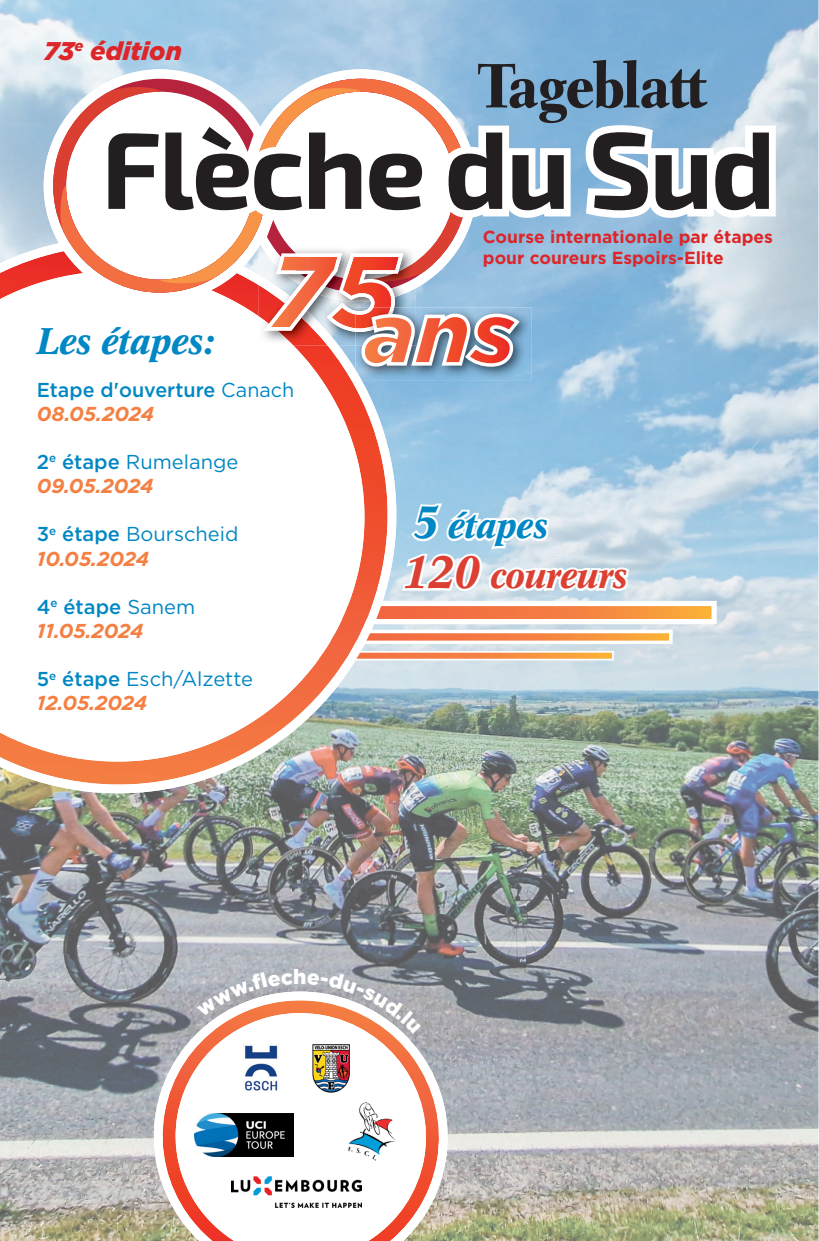
<style>
.page{position:relative;width:819px;height:1241px;background:#fff}
.page>*{position:absolute;margin:0;border:0;box-sizing:border-box;transform-origin:0 0}
.t1{font:italic 500 36.57px "Concorde BE";color:#0187c3}
.t2{font:italic 500 35.7px "Concorde BE";color:#dc4032}
.t3{font:italic 500 35.7px "Concorde BE";color:#0187c3}
.t4{font:italic 900 25.55px "Gotham";color:#dc2629}
.t5{font:900 20.65px "Gotham";color:#fff}
.t6{font:20.12px/24.2px "Gotham";color:#0187c3}
.t7{font:italic 700 20.12px/24.2px "Gotham";color:#f48043}
.t8{font:500 20.12px/24.2px "Gotham";color:#0187c3}
.t9{font:700 17.5px/21px "Gotham";color:#dc2629}
.s1{font-weight:400}
.s2{font-weight:700;font-style:italic;color:#f48043}
.s3{font-weight:500;font-style:normal;color:#0187c3}
.s4{font-weight:400;font-style:normal;color:#0187c3}
.s5{font-weight:500}
.s6{font-size:45.68px}
</style>
<div class="page">
<img style="left:0;top:0;width:818px;height:123px">
<img style="left:0;top:122px;width:53px;height:100px">
<img style="left:526px;top:309px;width:292px;height:931px">
<img style="left:351px;top:380px;width:177px;height:676px">
<img style="left:292px;top:807px;width:59px;height:179px">
<img style="left:233px;top:807px;width:59px;height:165px">
<img style="left:0;top:807px;width:233px;height:309px">
<img style="left:452px;top:1055px;width:74px;height:185px">
<img style="left:0;top:1116px;width:149px;height:124px">
<svg style="left:149px;top:986px;width:303px;height:254px"></svg>
<svg style="left:166px;top:1002px;width:270px;height:238px"></svg>
<svg style="left:411px;top:606px;width:300px;height:12px;background:#f58541"></svg>
<div style="left:25px;top:600px;width:692px;height:24px;border:5px solid #fff"></div>
<svg style="left:411px;top:651px;width:203px;height:9px"></svg>
<svg style="left:411px;top:629px;width:262px;height:15px"></svg>
<img style="left:346px;top:1092px;width:52px;height:72px">
<img style="left:229px;top:1036px;width:63px;height:63px">
<img style="left:195px;top:1113px;width:98px;height:43px">
<img style="left:304px;top:1036px;width:54px;height:63px">
<svg style="left:346px;top:1092px;width:12px;height:7px"></svg>
<img style="left:0;top:222px;width:411px;height:585px">
<svg style="left:0;top:251px;width:384px;height:530px"></svg>
<svg style="left:57px;top:79px;width:44px;height:213px"></svg>
<svg style="left:399px;top:501px;width:233px;height:101px"></svg>
<svg style="left:101px;top:60px;width:675px;height:320px"></svg>
<img style="left:232px;top:1176px;width:130px;height:31px">
<svg style="left:197px;top:972px;width:96px;height:44px;background:#c2b4b3"></svg>
<svg style="left:307px;top:971px;width:114px;height:62px"></svg>
<p class="t4" style="left:44px;top:33px;width:140px">73<sup>e</sup> édition</p>
<h1 class="t1" style="left:36px;top:320px;width:177px">Les étapes:</h1>
<p class="t8" style="left:37px;top:377px;width:259px">Etape d'ouverture <span class="s1">Canach<br></span><span class="s2">08.05.2024</span></p>
<p class="t7" style="left:37px;top:449px;width:203px"><span class="s3">2</span><sup>e</sup> <span class="s3">étape</span> <span class="s4">Rumelange<br></span>09.05.2024</p>
<p class="t6" style="left:37px;top:521px;width:203px"><span class="s5">3</span><sup>e</sup> <span class="s5">étape</span> Bourscheid<br><span class="s2">10.05.2024</span></p>
<p class="t7" style="left:37px;top:594px;width:160px"><span class="s3">4</span><sup>e</sup> <span class="s3">étape</span> <span class="s4">Sanem<br></span>11.05.2024</p>
<p class="t6" style="left:37px;top:666px;width:218px"><span class="s5">5</span><sup>e</sup> <span class="s5">étape</span> Esch/Alzette<br><span class="s2">12.05.2024</span></p>
<p class="t9" style="left:483px;top:226px;width:291px">Course internationale par étapes pour coureurs Espoirs-Elite</p>
<h2 class="t3" style="left:411px;top:504px;width:137px"><span class="s6">5</span> étapes</h2>
<h2 class="t2" style="left:401px;top:554px;width:226px"><span class="s6">120</span> coureurs</h2>
<p class="t5" style="left:293px;top:962px;width:15px">h</p>
</div>
